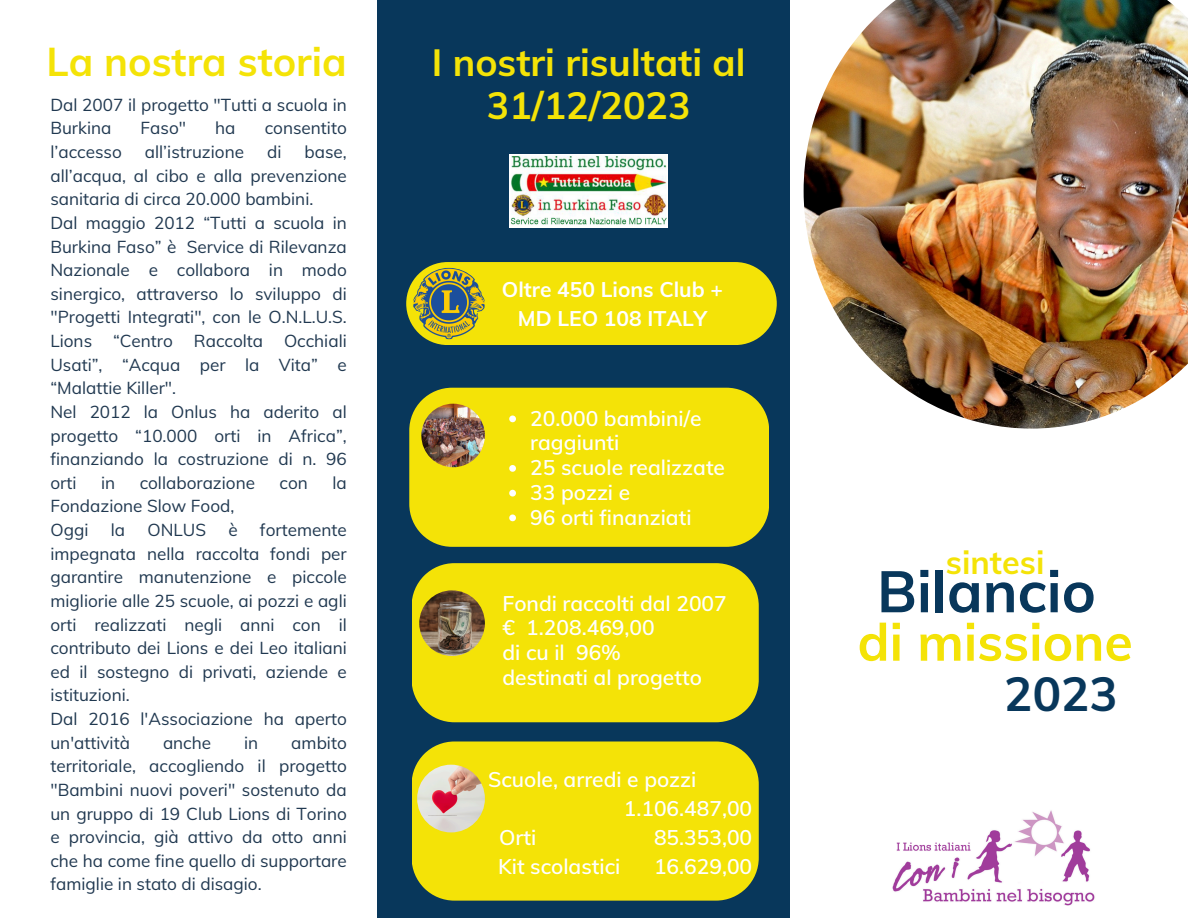
<style>
.page{position:relative;width:1188px;height:918px;background:#fff}
.page>*{position:absolute;margin:0;border:0;box-sizing:border-box;transform-origin:0 0}
.t1{font:57.75px "RTL Bayan Bold";color:#08375b}
.t2{font:51.75px "RTL Bayan Bold";color:#f4e307}
.t3{font:47.25px "RTL Bayan Bold";color:#08375b}
.t4{font:39.75px "RTL Bayan Bold";color:#f4e307}
.t5{font:37.5px/43.8px "RTL Bayan Bold";color:#f4e307;text-align:center}
.t6{font:32.25px "RTL Bayan Bold";color:#f4e307}
.t7{font:21px/24.8px "RTL Bayan Medium";color:#fff}
.t8{font:21px/29.2px "RTL Bayan Bold";color:#fff;text-align:center}
.t9{font:17.1px/23.7px "RTL Bayan Regular";color:#203850;text-align:justify}
</style>
<div class="page">
<div style="left:378px;top:0;width:412px;height:918px;background:#08375b"></div>
<img style="left:804px;top:0;width:384px;height:428px">
<img style="left:892px;top:810px;width:203px;height:95px">
<div style="left:406px;top:262px;width:371px;height:83px;background:#f4e307;border-radius:42px"></div>
<img style="left:413px;top:268px;width:72px;height:71px;border-radius:50%">
<div style="left:409px;top:388px;width:360px;height:159px;background:#f4e307"></div>
<div style="left:412px;top:563px;width:346px;height:159px;background:#f4e307"></div>
<div style="left:412px;top:741px;width:346px;height:160px;background:#f4e307"></div>
<img style="left:421px;top:404px;width:64px;height:63px;border-radius:50%">
<img style="left:419px;top:590px;width:66px;height:66px;border-radius:50%">
<img style="left:417px;top:765px;width:67px;height:67px;border-radius:50%">
<svg style="left:509px;top:416px;width:7px;height:6px"></svg>
<svg style="left:509px;top:465px;width:7px;height:7px"></svg>
<svg style="left:509px;top:490px;width:7px;height:7px"></svg>
<svg style="left:509px;top:515px;width:7px;height:6px"></svg>
<img style="left:509px;top:154px;width:159px;height:73px">
<p class="t4" style="left:46px;top:36px;width:302px">La nostra storia</p>
<p class="t9" style="left:50px;top:93px;width:298px">Dal 2007 il progetto "Tutti a scuola in<br>Burkina</p>
<p class="t9" style="left:141px;top:116px;width:47px">Faso"</p>
<p class="t9" style="left:215px;top:116px;width:22px">ha</p>
<p class="t9" style="left:265px;top:116px;width:84px">consentito</p>
<p class="t9" style="left:50px;top:140px;width:298px;text-indent:254px">base, all’acqua, al cibo e alla prevenzione sanitaria di circa 20.000 bambini.</p>
<p class="t9" style="left:50px;top:211px;width:298px">Dal maggio 2012 “Tutti a scuola in Burkina Faso” è Service di Rilevanza Nazionale e collabora in modo sinergico, attraverso lo sviluppo di "Progetti Integrati", con le O.N.L.U.S.<br>Lions “Centro Raccolta Occhiali Usati”, “Acqua per la Vita” e “Malattie Killer".</p>
<p class="t9" style="left:50px;top:400px;width:298px">Nel 2012 la Onlus ha aderito al progetto “10.000 orti in Africa”, finanziando la costruzione di n. 96 orti</p>
<p class="t9" style="left:50px;top:140px;width:73px">l’accesso</p>
<p class="t9" style="left:145px;top:140px;width:101px">all’istruzione</p>
<p class="t9" style="left:267px;top:140px;width:16px">di</p>
<p class="t9" style="left:101px;top:471px;width:16px">in</p>
<p class="t9" style="left:140px;top:471px;width:117px">collaborazione</p>
<p class="t9" style="left:280px;top:471px;width:30px">con</p>
<p class="t9" style="left:332px;top:471px;width:16px">la</p>
<p class="t9" style="left:50px;top:494px;width:186px">Fondazione Slow Food,</p>
<p class="t9" style="left:50px;top:518px;width:40px">Oggi</p>
<p class="t9" style="left:111px;top:518px;width:16px">la</p>
<p class="t9" style="left:147px;top:518px;width:60px">ONLUS</p>
<p class="t9" style="left:228px;top:518px;width:11px">è</p>
<p class="t9" style="left:50px;top:518px;width:298px;text-indent:210px">fortemente impegnata nella raccolta fondi per garantire manutenzione e piccole migliorie alle 25 scuole, ai pozzi e agli orti realizzati negli anni con il contributo dei Lions e dei Leo italiani ed il sostegno di privati, aziende e istituzioni.</p>
<p class="t9" style="left:50px;top:707px;width:298px">Dal 2016 l'Associazione ha aperto un'attività</p>
<p class="t9" style="left:50px;top:730px;width:298px;text-indent:241px">ambito territoriale, accogliendo il progetto "Bambini nuovi poveri" sostenuto da un gruppo di 19 Club Lions di Torino e provincia, già attivo da otto anni che ha come fine quello di supportare famiglie in stato di disagio.</p>
<p class="t9" style="left:163px;top:730px;width:50px">anche</p>
<p class="t9" style="left:244px;top:730px;width:16px">in</p>
<p class="t5" style="left:432px;top:39px;width:315px">I nostri risultati al<br>31/12/2023</p>
<h5 class="t8" style="left:502px;top:274px;width:223px">Oltre 450 Lions Club +<br>MD LEO 108 ITALY</h5>
<p class="t7" style="left:530px;top:405px;width:173px">20.000 bambini/e raggiunti</p>
<h5 class="t7" style="left:530px;top:455px;width:196px">25 scuole realizzate</h5>
<h4 class="t7" style="left:530px;top:480px;width:101px">33 pozzi e</h4>
<h1 class="t7" style="left:530px;top:504px;width:163px">96 orti finanziati</h1>
<h2 class="t7" style="left:502px;top:590px;width:226px">Fondi raccolti dal 2007 € 1.208.469,00<br>di cu il 96%<br>destinati al progetto</h2>
<h2 class="t7" style="left:488px;top:766px;width:210px">Scuole, arredi e pozzi</h2>
<h2 class="t7" style="left:624px;top:796px;width:130px">1.106.487,00</h2>
<h2 class="t7" style="left:499px;top:825px;width:39px">Orti</h2>
<h2 class="t7" style="left:654px;top:825px;width:100px">85.353,00</h2>
<h2 class="t7" style="left:498px;top:854px;width:124px">Kit scolastici</h2>
<h2 class="t7" style="left:654px;top:854px;width:100px">16.629,00</h2>
<h3 class="t6" style="left:946px;top:541px;width:100px">sintesi</h3>
<p class="t1" style="left:877px;top:554px;width:220px">Bilancio</p>
<p class="t2" style="left:858px;top:609px;width:277px">di missione</p>
<h5 class="t3" style="left:1004px;top:664px;width:115px">2023</h5>
</div>
